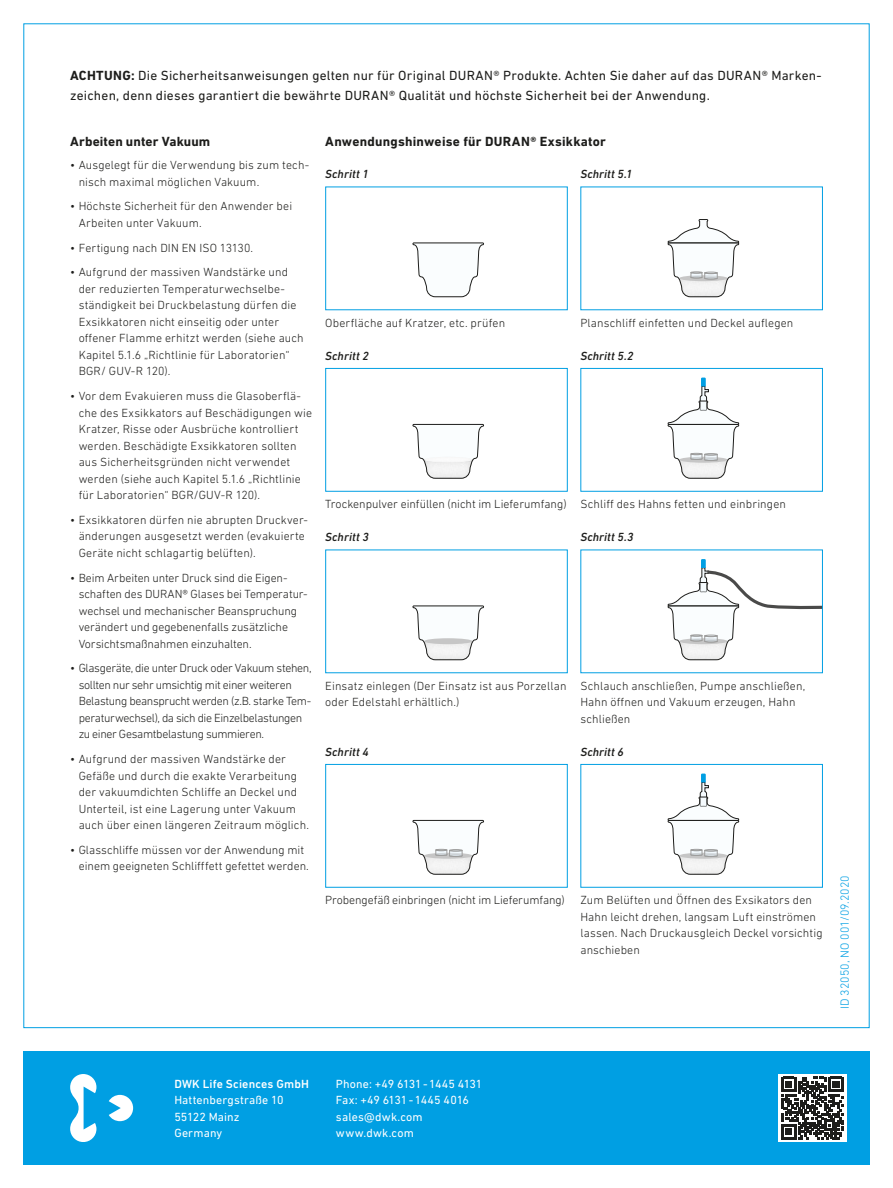
<style>
.page{position:relative;width:893px;height:1188px;background:#fff}
.page>*{position:absolute;margin:0;border:0;box-sizing:border-box;transform-origin:0 0}
.t1{font:13.5px/19.5px "DIN Next LT Pro";letter-spacing:.015em;color:#1d1d1b}
.t2{font:700 13.5px "DIN Next LT Pro";letter-spacing:.015em;color:#1d1d1b}
.t3{font:300 12px/16.5px "DIN Next LT Pro";letter-spacing:.005em;color:#1d1d1b}
.t4{font:300 12px/16.5px "DIN Next LT Pro";letter-spacing:-.03em;color:#1d1d1b}
.t5{font:12px/16.5px "DIN Next LT Pro";letter-spacing:.01em;color:#fff}
.t6{font:italic 500 12px "DIN Next LT Pro";letter-spacing:.01em;color:#1d1d1b}
.t7{font:300 12px "DIN Next LT Pro";letter-spacing:.005em;color:#009fe3}
.t8{font:500 12px "DIN Next LT Pro";letter-spacing:.015em;color:#fff}
.s1{font-weight:700}
</style>
<div class="page">
<div style="left:23px;top:1051px;width:847px;height:114px;background:#009fe3"></div>
<svg style="left:70px;top:1074px;width:63px;height:68px"></svg>
<svg style="left:778px;top:1074px;width:68px;height:68px"></svg>
<svg style="left:781px;top:1077px;width:62px;height:62px;background:#646462"></svg>
<svg style="left:412px;top:242px;width:72px;height:56px"></svg>
<div style="left:325px;top:187px;width:243px;height:123px;border:1px solid #009fe3"></div>
<svg style="left:412px;top:423px;width:72px;height:56px"></svg>
<div style="left:325px;top:368px;width:243px;height:124px;border:1px solid #009fe3"></div>
<svg style="left:412px;top:605px;width:72px;height:56px"></svg>
<div style="left:325px;top:550px;width:243px;height:123px;border:1px solid #009fe3"></div>
<svg style="left:412px;top:819px;width:72px;height:56px"></svg>
<div style="left:325px;top:764px;width:243px;height:124px;border:1px solid #009fe3"></div>
<svg style="left:667px;top:219px;width:72px;height:79px"></svg>
<svg style="left:667px;top:377px;width:72px;height:102px"></svg>
<div style="left:580px;top:368px;width:243px;height:124px;border:1px solid #009fe3"></div>
<svg style="left:667px;top:559px;width:154px;height:102px"></svg>
<svg style="left:667px;top:773px;width:72px;height:102px"></svg>
<div style="left:580px;top:764px;width:243px;height:124px;border:1px solid #009fe3"></div>
<p class="t1" style="left:70px;top:66px;width:752px"><span class="s1">ACHTUNG:</span> Die Sicherheitsanweisungen gelten nur für Original DURAN® Produkte. Achten Sie daher auf das DURAN® Marken&shy;zeichen, denn dieses garantiert die bewährte DURAN® Qualität und höchste Sicherheit bei der Anwendung.</p>
<p class="t2" style="left:70px;top:134px;width:142px">Arbeiten unter Vakuum</p>
<p class="t3" style="left:79px;top:157px;width:232px;text-indent:-9px">• Ausgelegt für die Verwendung bis zum tech&shy;nisch maximal möglichen Vakuum.</p>
<p class="t3" style="left:79px;top:198px;width:215px;text-indent:-9px">• Höchste Sicherheit für den Anwender bei<br>Arbeiten unter Vakuum.</p>
<p class="t3" style="left:70px;top:239px;width:185px">• Fertigung nach DIN EN ISO 13130.</p>
<p class="t3" style="left:79px;top:264px;width:227px;text-indent:-9px">• Aufgrund der massiven Wandstärke und der reduzierten Temperaturwechselbe&shy;ständigkeit bei Druckbelastung dürfen die Exsikkatoren nicht einseitig oder unter offener Flamme erhitzt werden (siehe auch Kapitel 5.1.6 „Richtlinie für Laboratorien“ BGR/ GUV-R 120).</p>
<p class="t3" style="left:79px;top:388px;width:235px;text-indent:-9px">• Vor dem Evakuieren muss die Glasoberflä&shy;che des Exsikkators auf Beschädigungen wie Kratzer, Risse oder Ausbrüche kontrolliert werden. Beschädigte Exsikkatoren sollten aus Sicherheitsgründen nicht verwendet werden (siehe auch Kapitel 5.1.6 „Richtlinie für Laboratorien“ BGR/GUV-R 120).</p>
<p class="t3" style="left:79px;top:511px;width:231px;text-indent:-9px">• Exsikkatoren dürfen nie abrupten Druckver&shy;änderungen ausgesetzt werden (evakuierte<br>Geräte nicht schlagartig belüften).</p>
<p class="t3" style="left:79px;top:569px;width:230px;text-indent:-9px">• Beim Arbeiten unter Druck sind die Eigen&shy;schaften des DURAN® Glases bei Temperatur&shy;wechsel und mechanischer Beanspruchung verändert und gegebenenfalls zusätzliche Vorsichtsmaßnahmen einzuhalten.</p>
<p class="t4" style="left:79px;top:660px;width:234px;text-indent:-9px">• Glasgeräte, die unter Druck oder Vakuum stehen, sollten nur sehr umsichtig mit einer weiteren Belastung beansprucht werden (z.B. starke Tem&shy;peraturwechsel), da sich die Einzelbelastungen zu einer Gesamtbelastung summieren.</p>
<p class="t3" style="left:79px;top:751px;width:232px;text-indent:-9px">• Aufgrund der massiven Wandstärke der Gefäße und durch die exakte Verarbeitung der vakuumdichten Schliffe an Deckel und Unterteil, ist eine Lagerung unter Vakuum auch über einen längeren Zeitraum möglich.</p>
<p class="t3" style="left:79px;top:842px;width:232px;text-indent:-9px">• Glasschliffe müssen vor der Anwendung mit einem geeigneten Schlifffett gefettet werden.</p>
<p class="t2" style="left:325px;top:134px;width:282px">Anwendungshinweise für DURAN® Exsikkator</p>
<p class="t6" style="left:325px;top:167px;width:45px">Schritt 1</p>
<p class="t6" style="left:580px;top:167px;width:54px">Schritt 5.1</p>
<p class="t3" style="left:325px;top:314px;width:181px">Oberfläche auf Kratzer, etc. prüfen</p>
<p class="t6" style="left:325px;top:349px;width:45px">Schritt 2</p>
<p class="t3" style="left:580px;top:314px;width:214px">Planschliff einfetten und Deckel auflegen</p>
<p class="t6" style="left:580px;top:349px;width:55px">Schritt 5.2</p>
<p class="t3" style="left:325px;top:496px;width:243px">Trockenpulver einfüllen (nicht im Lieferumfang)</p>
<p class="t6" style="left:325px;top:530px;width:45px">Schritt 3</p>
<p class="t3" style="left:580px;top:496px;width:207px">Schliff des Hahns fetten und einbringen</p>
<p class="t6" style="left:580px;top:530px;width:54px">Schritt 5.3</p>
<p class="t3" style="left:325px;top:677px;width:243px">Einsatz einlegen (Der Einsatz ist aus Porzellan oder Edelstahl erhältlich.)</p>
<p class="t6" style="left:325px;top:745px;width:45px">Schritt 4</p>
<p class="t3" style="left:580px;top:677px;width:226px">Schlauch anschließen, Pumpe anschließen,<br>Hahn öffnen und Vakuum erzeugen, Hahn schließen</p>
<p class="t6" style="left:580px;top:745px;width:45px">Schritt 6</p>
<p class="t3" style="left:325px;top:892px;width:241px">Probengefäß einbringen (nicht im Lieferumfang)</p>
<p class="t3" style="left:580px;top:892px;width:244px">Zum Belüften und Öffnen des Exsikators den Hahn leicht drehen, langsam Luft einströmen lassen. Nach Druckausgleich Deckel vorsichtig anschieben</p>
<p class="t7" style="left:838px;top:1009px;width:135px;rotate:-90deg">ID 32050, NO 001/09.2020</p>
<p class="t8" style="left:174px;top:1077px;width:136px">DWK Life Sciences GmbH</p>
<p class="t5" style="left:174px;top:1092px;width:111px">Hattenbergstraße 10<br>55122 Mainz<br>Germany</p>
<p class="t5" style="left:336px;top:1075px;width:148px">Phone: +49 6131-1445 4131<br>Fax: +49 6131-1445 4016 sales@dwk.com www.dwk.com</p>
</div>
